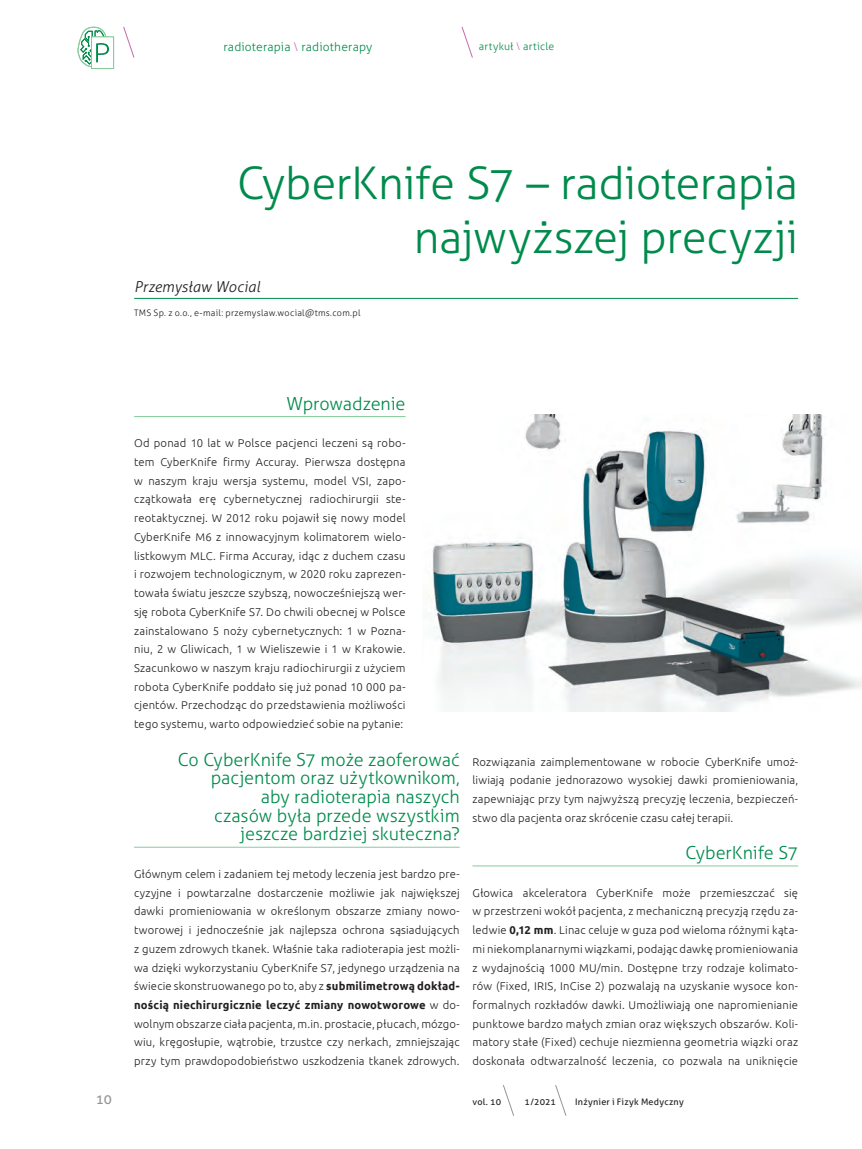
<style>
.page{position:relative;width:862px;height:1149px;background:#fff}
.page>*{position:absolute;margin:0;border:0;box-sizing:border-box;transform-origin:0 0}
.t1{font:300 45px/54px "Aller";letter-spacing:-.01em;color:#008b4c;text-align:right}
.t2{font:300 18px/18.8px "Aller";letter-spacing:-.005em;color:#008b4c;text-align:right}
.t3{font:italic 300 15px "Aller";letter-spacing:.005em;color:#231f20}
.t4{font:13.5px "Aller";color:#939598}
.t5{font:300 12px "Aller";letter-spacing:.015em;color:#008b4c}
.t6{font:300 11.25px/18.8px "Ubuntu";letter-spacing:.015em;color:#231f20;text-align:justify}
.t7{font:300 10.5px "Aller";letter-spacing:.025em;color:#008b4c}
.t8{font:300 9px "Aller";letter-spacing:.025em;color:#231f20}
.t9{font:9px "Aller";letter-spacing:.025em;color:#231f20}
.s1{color:#c66aaa}
.s2{font-weight:700}
</style>
<div class="page">
<svg style="left:461px;top:26px;width:12px;height:32px"></svg>
<svg style="left:555px;top:1085px;width:11px;height:30px"></svg>
<svg style="left:123px;top:26px;width:12px;height:32px"></svg>
<svg style="left:503px;top:1085px;width:10px;height:30px"></svg>
<div style="left:91px;top:36px;width:23px;height:33px;background:#fff;border:1px solid #86cb9c"></div>
<svg style="left:77px;top:26px;width:33px;height:43px"></svg>
<hr style="left:134px;top:416px;width:271px;height:1px;background:#86cb9c">
<hr style="left:134px;top:846px;width:325px;height:1px;background:#86cb9c">
<hr style="left:472px;top:865px;width:325px;height:1px;background:#86cb9c">
<hr style="left:134px;top:298px;width:663px;height:1px;background:#008b4c">
<img style="left:425px;top:414px;width:436px;height:297px">
<p class="t5" style="left:223px;top:40px;width:150px">radioterapia <span class="s1">\</span> radiotherapy</p>
<p class="t7" style="left:478px;top:40px;width:77px">artykuł <span class="s1">\</span> article</p>
<h1 class="t1" style="left:237px;top:156px;width:562px">CyberKnife S7 – radioterapia najwyższej precyzji</h1>
<h3 class="t3" style="left:134px;top:278px;width:128px">Przemysław Wocial</h3>
<p class="t8" style="left:134px;top:307px;width:228px">TMS Sp. z o.o., e-mail: przemyslaw.wocial@tms.com.pl</p>
<h2 class="t2" style="left:286px;top:394px;width:120px">Wprowadzenie</h2>
<p class="t6" style="left:134px;top:433px;width:273px">Od ponad 10 lat w Polsce pacjenci leczeni są robo&shy;tem CyberKnife firmy Accuray. Pierwsza dostępna w naszym kraju wersja systemu, model VSI, zapo&shy;czątkowała erę cybernetycznej radiochirurgii ste&shy;reotaktycznej. W 2012 roku pojawił się nowy model CyberKnife M6 z innowacyjnym kolimatorem wielo&shy;listkowym MLC. Firma Accuray, idąc z duchem czasu i rozwojem technologicznym, w 2020 roku zaprezen&shy;towała światu jeszcze szybszą, nowocześniejszą wer&shy;sję robota CyberKnife S7. Do chwili obecnej w Polsce zainstalowano 5 noży cybernetycznych: 1 w Pozna&shy;niu, 2 w Gliwicach, 1 w Wieliszewie i 1 w Krakowie.<br>Szacunkowo w naszym kraju radiochirurgii z użyciem robota CyberKnife poddało się już ponad 10 000 pa&shy;cjentów. Przechodząc do przedstawienia możliwości tego systemu, warto odpowiedzieć sobie na pytanie:</p>
<h2 class="t2" style="left:178px;top:749px;width:283px">Co CyberKnife S7 może zaoferować pacjentom oraz użytkownikom, aby radioterapia naszych<br>czasów była przede wszystkim jeszcze bardziej skuteczna?</h2>
<p class="t6" style="left:134px;top:864px;width:327px">Głównym celem i zadaniem tej metody leczenia jest bardzo pre&shy;cyzyjne i powtarzalne dostarczenie możliwie jak największej dawki promieniowania w określonym obszarze zmiany nowo&shy;tworowej i jednocześnie jak najlepsza ochrona sąsiadujących z guzem zdrowych tkanek. Właśnie taka radioterapia jest możli&shy;wa dzięki wykorzystaniu CyberKnife S7, jedynego urządzenia na świecie skonstruowanego po to, aby z <span class="s2">submilimetrową dokład&shy;nością niechirurgicznie leczyć zmiany nowotworowe</span> w do&shy;wolnym obszarze ciała pacjenta, m.in. prostacie, płucach, mózgo&shy;wiu, kręgosłupie, wątrobie, trzustce czy nerkach, zmniejszając przy tym prawdopodobieństwo uszkodzenia tkanek zdrowych.</p>
<p class="t6" style="left:472px;top:751px;width:327px">Rozwiązania zaimplementowane w robocie CyberKnife umoż&shy;liwiają podanie jednorazowo wysokiej dawki promieniowania, zapewniając przy tym najwyższą precyzję leczenia, bezpieczeń&shy;stwo dla pacjenta oraz skrócenie czasu całej terapii.</p>
<h2 class="t2" style="left:685px;top:843px;width:114px">CyberKnife S7</h2>
<p class="t6" style="left:472px;top:882px;width:327px">Głowica akceleratora CyberKnife może przemieszczać się w przestrzeni wokół pacjenta, z mechaniczną precyzją rzędu za&shy;ledwie <span class="s2">0,12 mm</span>. Linac celuje w guza pod wieloma różnymi kąta&shy;mi niekomplanarnymi wiązkami, podając dawkę promieniowania z wydajnością 1000 MU/min. Dostępne trzy rodzaje kolimato&shy;rów (Fixed, IRIS, InCise 2) pozwalają na uzyskanie wysoce kon&shy;formalnych rozkładów dawki. Umożliwiają one napromienianie punktowe bardzo małych zmian oraz większych obszarów. Koli&shy;matory stałe (Fixed) cechuje niezmienna geometria wiązki oraz doskonała odtwarzalność leczenia, co pozwala na uniknięcie</p>
<p class="t4" style="left:96px;top:1090px;width:18px">10</p>
<p class="t9" style="left:472px;top:1095px;width:30px">vol. 10</p>
<p class="t9" style="left:524px;top:1095px;width:33px">1/2021</p>
<p class="t9" style="left:574px;top:1095px;width:110px">Inżynier i Fizyk Medyczny</p>
</div>
